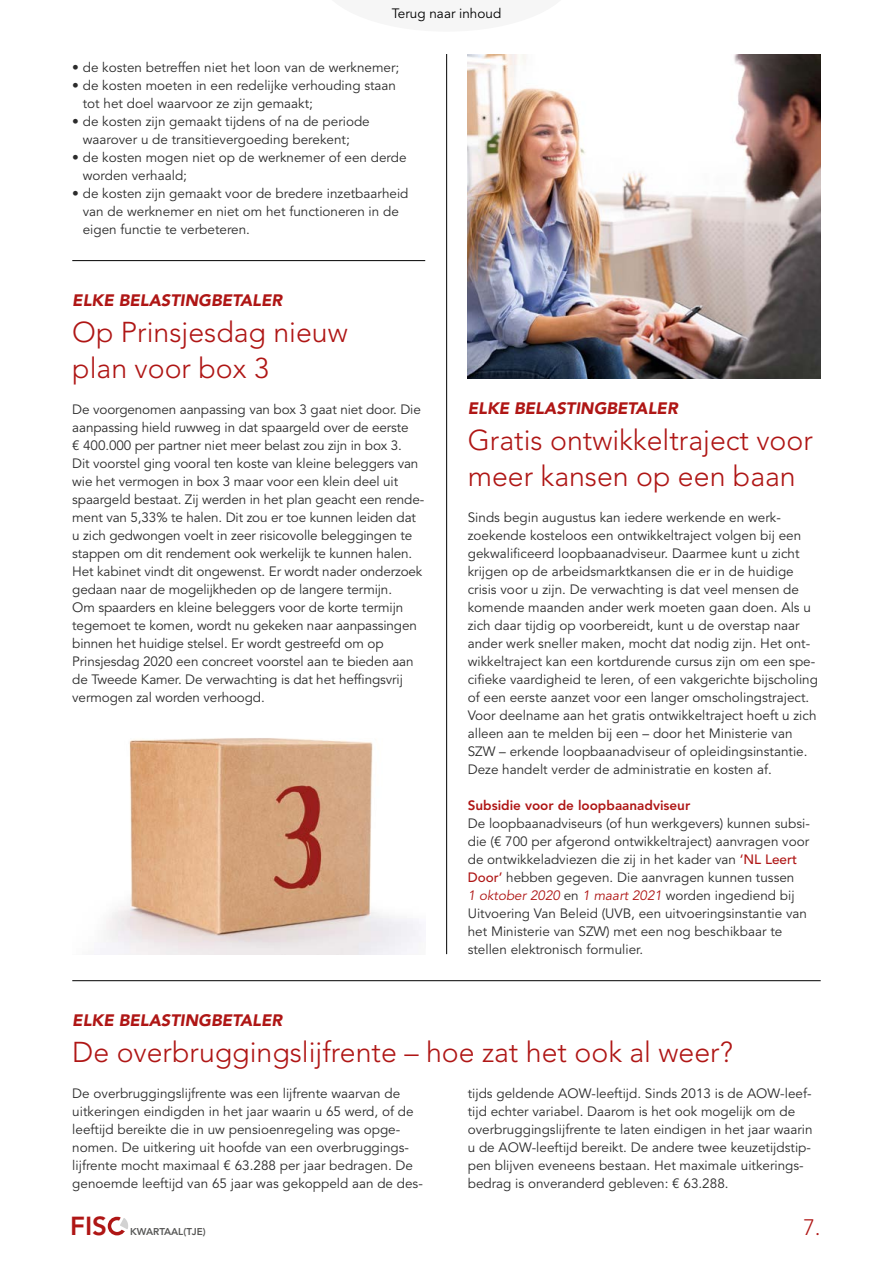
<style>
.page{position:relative;width:893px;height:1263px;background:#fff}
.page>*{position:absolute;margin:0;border:0;box-sizing:border-box;transform-origin:0 0}
.Kop{font:300 28.5px/36px "Avenir LT";color:#af1615}
.t1{font:800 25.95px "Avenir LT";color:#af1615}
.t2{font:300 22.2px "Avenir LT";color:#af1615}
.Kop-2{font:italic 900 16.5px "Avenir LT";color:#af1615}
.Platte_tekst{font:13.5px/18px "Avenir LT";color:#2c2c2c}
.Tussenkop{font:800 13.5px "Avenir LT";color:#af1615}
.t3{font:13.5px "Avenir LT";color:#000}
.t4{font:800 9.9px "Avenir LT";color:#575756}
.s1{font-weight:500;color:#af1615}
.s2{font-style:italic;color:#af1615}
</style>
<div class="page">
<div style="left:108px;top:1217px;width:18px;height:18px;border:3px solid #af1615;border-radius:50%"></div>
<svg style="left:114px;top:1216px;width:14px;height:19px"></svg>
<img style="left:100px;top:738px;width:321px;height:216px">
<hr style="left:72px;top:260px;width:353px;height:1px;background:#000">
<hr style="left:72px;top:980px;width:749px;height:1px;background:#000">
<img style="left:468px;top:54px;width:353px;height:324px">
<hr style="left:446px;top:54px;width:1px;height:900px;background:#000">
<p class="t3" style="left:392px;top:5px;width:111px">Terug naar inhoud</p>
<p class="Platte_tekst" style="left:72px;top:59px;width:329px">• de kosten betreffen niet het loon van de werknemer;</p>
<p class="Platte_tekst" style="left:83px;top:77px;width:315px;text-indent:-11px">• de kosten moeten in een redelijke verhouding staan tot het doel waarvoor ze zijn gemaakt;</p>
<p class="Platte_tekst" style="left:83px;top:113px;width:289px;text-indent:-11px">• de kosten zijn gemaakt tijdens of na de periode waarover u de transitievergoeding berekent;</p>
<p class="Platte_tekst" style="left:83px;top:149px;width:325px;text-indent:-11px">• de kosten mogen niet op de werknemer of een derde worden verhaald;</p>
<p class="Platte_tekst" style="left:83px;top:185px;width:327px;text-indent:-11px">• de kosten zijn gemaakt voor de bredere inzetbaarheid van de werknemer en niet om het functioneren in de eigen functie te verbeteren.</p>
<p class="Kop-2" style="left:72px;top:290px;width:211px">ELKE BELASTINGBETALER</p>
<p class="Kop" style="left:72px;top:314px;width:277px">Op Prinsjesdag nieuw plan voor box 3</p>
<p class="Platte_tekst" style="left:72px;top:401px;width:353px">De voorgenomen aanpassing van box 3 gaat niet door. Die aanpassing hield ruwweg in dat spaargeld over de eerste<br>€ 400.000 per partner niet meer belast zou zijn in box 3.<br>Dit voorstel ging vooral ten koste van kleine beleggers van wie het vermogen in box 3 maar voor een klein deel uit spaargeld bestaat. Zij werden in het plan geacht een rende&shy;ment van 5,33% te halen. Dit zou er toe kunnen leiden dat u zich gedwongen voelt in zeer risicovolle beleggingen te stappen om dit rendement ook werkelijk te kunnen halen.<br>Het kabinet vindt dit ongewenst. Er wordt nader onderzoek gedaan naar de mogelijkheden op de langere termijn.<br>Om spaarders en kleine beleggers voor de korte termijn tegemoet te komen, wordt nu gekeken naar aanpassingen binnen het huidige stelsel. Er wordt gestreefd om op Prinsjesdag 2020 een concreet voorstel aan te bieden aan de Tweede Kamer. De verwachting is dat het heffingsvrij vermogen zal worden verhoogd.</p>
<p class="Kop-2" style="left:468px;top:398px;width:211px">ELKE BELASTINGBETALER</p>
<p class="Kop" style="left:468px;top:422px;width:347px">Gratis ontwikkeltraject voor meer kansen op een baan</p>
<p class="Platte_tekst" style="left:468px;top:509px;width:352px">Sinds begin augustus kan iedere werkende en werk&shy;zoekende kosteloos een ontwikkeltraject volgen bij een gekwalificeerd loopbaanadviseur. Daarmee kunt u zicht krijgen op de arbeidsmarktkansen die er in de huidige crisis voor u zijn. De verwachting is dat veel mensen de komende maanden ander werk moeten gaan doen. Als u zich daar tijdig op voorbereidt, kunt u de overstap naar ander werk sneller maken, mocht dat nodig zijn. Het ont&shy;wikkeltraject kan een kortdurende cursus zijn om een spe&shy;cifieke vaardigheid te leren, of een vakgerichte bijscholing of een eerste aanzet voor een langer omscholingstraject.</p>
<p class="Platte_tekst" style="left:468px;top:707px;width:350px">Voor deelname aan het gratis ontwikkeltraject hoeft u zich alleen aan te melden bij een – door het Ministerie van SZW – erkende loopbaanadviseur of opleidingsinstantie.<br>Deze handelt verder de administratie en kosten af.</p>
<p class="Tussenkop" style="left:468px;top:797px;width:224px">Subsidie voor de loopbaanadviseur</p>
<p class="Platte_tekst" style="left:468px;top:815px;width:344px">De loopbaanadviseurs (of hun werkgevers) kunnen subsi&shy;die (€ 700 per afgerond ontwikkeltraject) aanvragen voor de ontwikkeladviezen die zij in het kader van <span class="s1">‘NL Leert Door’</span> hebben gegeven. Die aanvragen kunnen tussen<br><span class="s2">1 oktober 2020</span> en <span class="s2">1 maart 2021</span> worden ingediend bij Uitvoering Van Beleid (UVB, een uitvoeringsinstantie van het Ministerie van SZW) met een nog beschikbaar te stellen elektronisch formulier.</p>
<p class="Kop-2" style="left:72px;top:1010px;width:211px">ELKE BELASTINGBETALER</p>
<p class="Kop" style="left:72px;top:1034px;width:662px">De overbruggingslijfrente – hoe zat het ook al weer?</p>
<p class="Platte_tekst" style="left:72px;top:1085px;width:352px">De overbruggingslijfrente was een lijfrente waarvan de uitkeringen eindigden in het jaar waarin u 65 werd, of de leeftijd bereikte die in uw pensioenregeling was opge&shy;nomen. De uitkering uit hoofde van een overbruggings&shy;lijfrente mocht maximaal € 63.288 per jaar bedragen. De genoemde leeftijd van 65 jaar was gekoppeld aan de des-</p>
<p class="Platte_tekst" style="left:468px;top:1085px;width:346px">tijds geldende AOW-leeftijd. Sinds 2013 is de AOW-leef&shy;tijd echter variabel. Daarom is het ook mogelijk om de overbruggingslijfrente te laten eindigen in het jaar waarin u de AOW-leeftijd bereikt. De andere twee keuzetijdstip&shy;pen blijven eveneens bestaan. Het maximale uitkerings&shy;bedrag is onveranderd gebleven: € 63.288.</p>
<h2 class="t1" style="left:70px;top:1210px;width:38px">FIS</h2>
<p class="t4" style="left:130px;top:1226px;width:77px">KWARTAAL(TJE)</p>
<h3 class="t2" style="left:803px;top:1214px;width:19px">7.</h3>
</div>
